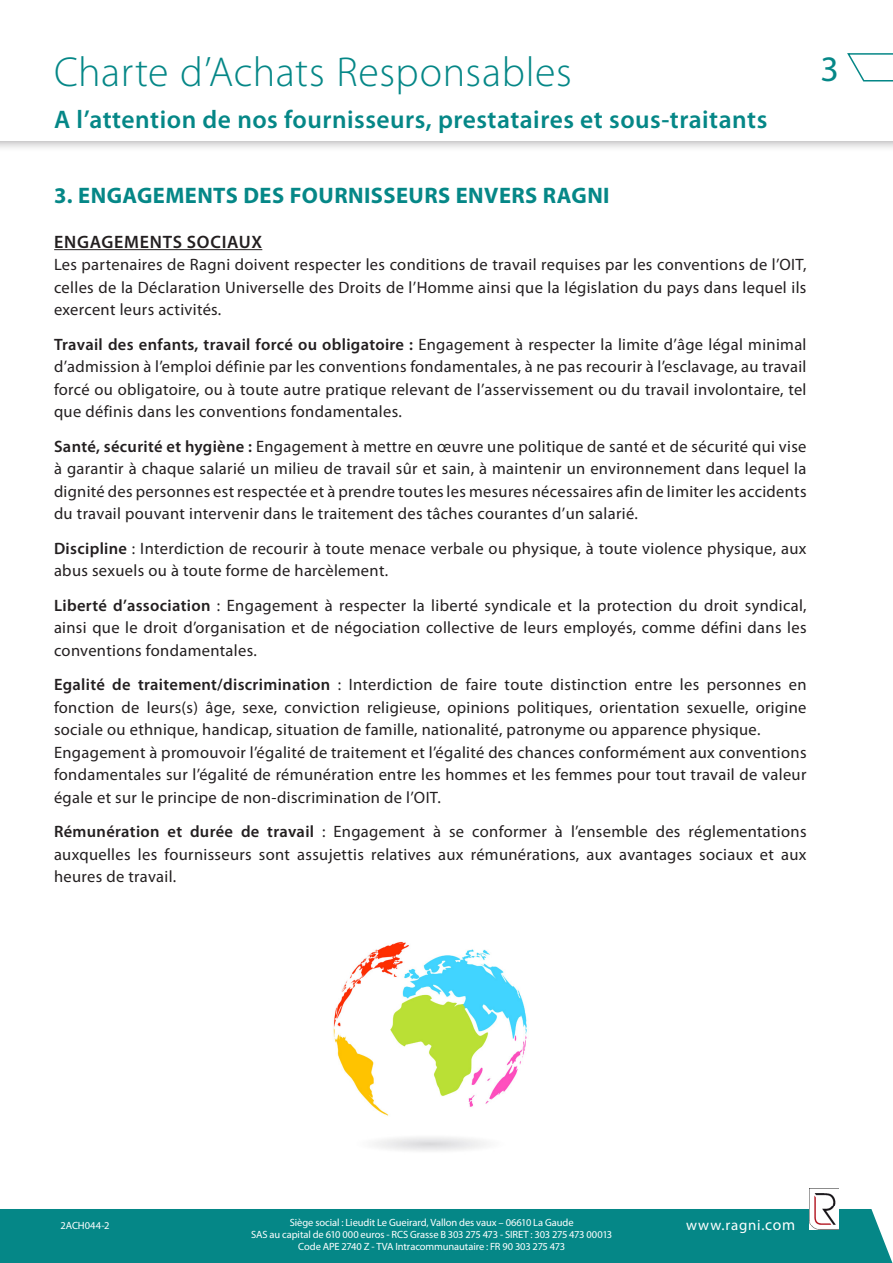
<style>
.page{position:relative;width:893px;height:1263px;background:#fff}
.page>*{position:absolute;margin:0;border:0;box-sizing:border-box;transform-origin:0 0}
.t1{font:300 42px "Myriad Pro";letter-spacing:.01em;color:#058787}
.t2{font:36px "Myriad Pro";color:#058787}
.t3{font:600 25.5px "Myriad Pro";letter-spacing:.02em;color:#058787}
.t4{font:700 22.5px "Myriad Pro";letter-spacing:.02em;color:#058787}
.t5{font:600 18px "Myriad Pro";letter-spacing:.04em;color:#231f20}
.t6{font:16.5px/22.5px "Myriad Pro";letter-spacing:.02em;color:#231f20;text-align:justify}
.t7{font:14.85px "Myriad Pro";letter-spacing:.05em;color:#fff}
.t8{font:10.5px/12px "Myriad Pro";letter-spacing:-.01em;color:#fff;text-align:center}
.s1{font-weight:600}
.s2{font-size:15.6px}
</style>
<div class="page">
<div style="left:0;top:0;width:893px;height:152px;background:#231f20;opacity:.4"></div>
<div style="left:0;top:0;width:893px;height:141px;background:#fff"></div>
<div style="left:0;top:1209px;width:893px;height:54px;background:#058787"></div>
<img style="left:809px;top:1188px;width:30px;height:42px">
<svg style="left:847px;top:53px;width:46px;height:29px"></svg>
<hr style="left:54px;top:249px;width:208px;height:1px;background:#231f20">
<img style="left:333px;top:941px;width:194px;height:210px">
<h1 class="t1" style="left:54px;top:46px;width:519px">Charte d’Achats Responsables</h1>
<h2 class="t2" style="left:820px;top:47px;width:20px">3</h2>
<p class="t3" style="left:54px;top:103px;width:715px">A l’attention de nos fournisseurs, prestataires et sous-traitants</p>
<p class="t4" style="left:54px;top:181px;width:557px">3. ENGAGEMENTS DES FOURNISSEURS ENVERS RAGNI</p>
<p class="t5" style="left:54px;top:230px;width:209px">ENGAGEMENTS SOCIAUX</p>
<p class="t6" style="left:54px;top:253px;width:754px">Les partenaires de Ragni doivent respecter les conditions de travail requises par les conventions de l’OIT, celles de la Déclaration Universelle des Droits de l’Homme ainsi que la législation du pays dans lequel ils exercent leurs activités.</p>
<p class="t6" style="left:54px;top:333px;width:754px"><span class="s1">Travail des enfants, travail forcé ou obligatoire :</span> Engagement à respecter la limite d’âge légal minimal d’admission à l’emploi définie par les conventions fondamentales, à ne pas recourir à l’esclavage, au travail forcé ou obligatoire, ou à toute autre pratique relevant de l’asservissement ou du travail involontaire, tel que définis dans les conventions fondamentales.</p>
<p class="t6" style="left:54px;top:435px;width:754px"><span class="s1">Santé, sécurité et hygiène :</span> Engagement à mettre en œuvre une politique de santé et de sécurité qui vise à garantir à chaque salarié un milieu de travail sûr et sain, à maintenir un environnement dans lequel la dignité des personnes est respectée et à prendre toutes les mesures nécessaires afin de limiter les accidents du travail pouvant intervenir dans le traitement des tâches courantes d’un salarié.</p>
<p class="t6" style="left:54px;top:537px;width:754px"><span class="s1">Discipline</span> : Interdiction de recourir à toute menace verbale ou physique, à toute violence physique, aux abus sexuels ou à toute forme de harcèlement.</p>
<p class="t6" style="left:54px;top:594px;width:754px"><span class="s1">Liberté d’association</span> : Engagement à respecter la liberté syndicale et la protection du droit syndical, ainsi que le droit d’organisation et de négociation collective de leurs employés, comme défini dans les conventions fondamentales.</p>
<p class="t6" style="left:54px;top:673px;width:754px"><span class="s1">Egalité de traitement/discrimination</span> : Interdiction de faire toute distinction entre les personnes en fonction de leurs(s) âge, sexe, conviction religieuse, opinions politiques, orientation sexuelle, origine sociale ou ethnique, handicap, situation de famille, nationalité, patronyme ou apparence physique.</p>
<p class="t6" style="left:54px;top:741px;width:754px">Engagement à promouvoir l’égalité de traitement et l’égalité des chances conformément aux conventions fondamentales sur l’égalité de rémunération entre les hommes et les femmes pour tout travail de valeur égale et sur le principe de non-discrimination de l’OIT.</p>
<p class="t6" style="left:54px;top:820px;width:754px"><span class="s1">Rémunération et durée de travail</span> : Engagement à se conformer à l’ensemble des réglementations auxquelles les fournisseurs sont assujettis relatives aux rémunérations, aux avantages sociaux et aux heures de travail.</p>
<p class="t8" style="left:61px;top:1219px;width:50px">2ACH044-2</p>
<p class="t8" style="left:290px;top:1216px;width:285px">Siège social : Lieudit Le Gueirard, Vallon des vaux – 06610 La Gaude</p>
<p class="t7" style="left:686px;top:1216px;width:111px">www.ragni.<span class="s2">com</span></p>
<p class="t8" style="left:251px;top:1228px;width:363px">SAS au capital de 610 000 euros - RCS Grasse B 303 275 473 - SIRET : 303 275 473 00013<br>Code APE 2740 Z - TVA Intracommunautaire : FR 90 303 275 473</p>
</div>
